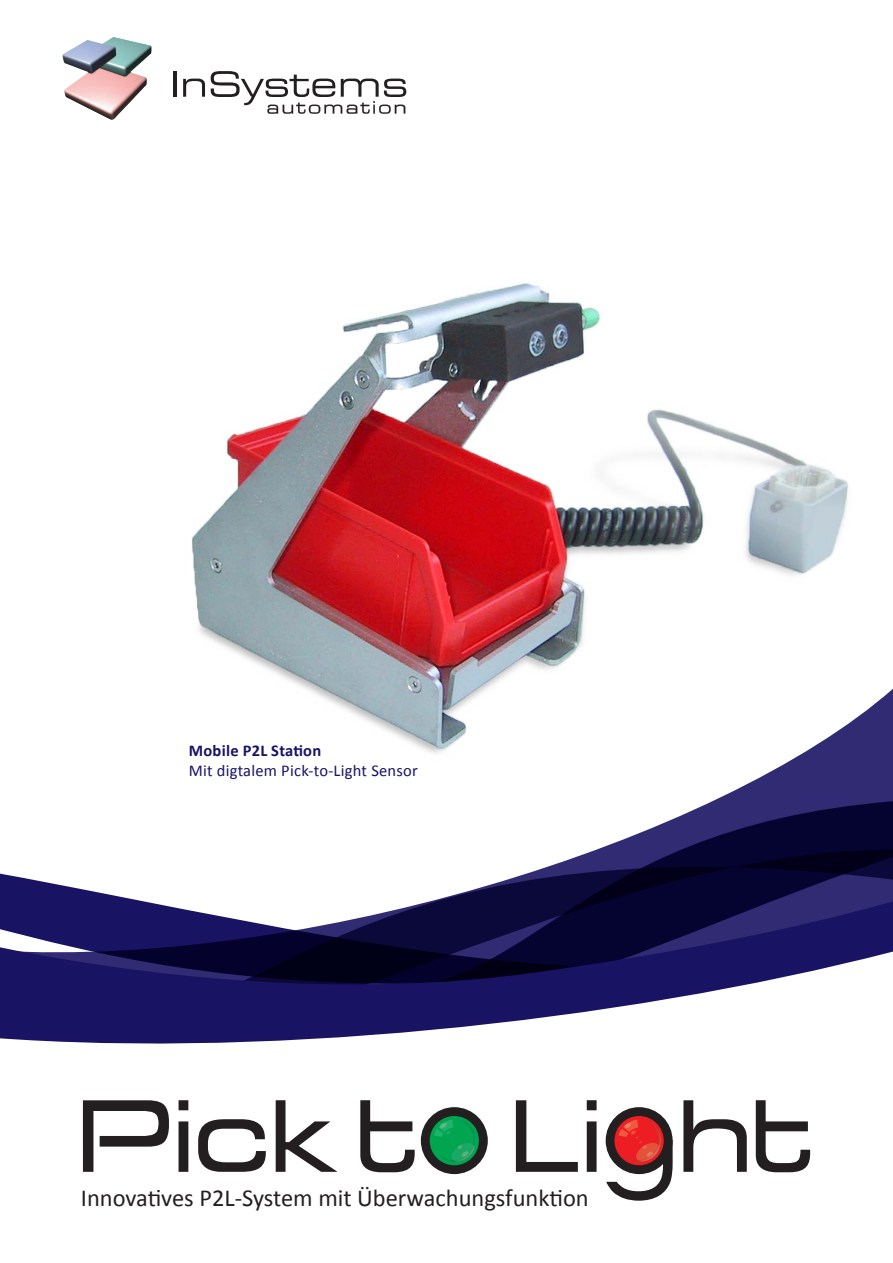
<style>
.page{position:relative;width:893px;height:1263px;background:#fff}
.page>*{position:absolute;margin:0;border:0;box-sizing:border-box;transform-origin:0 0}
.t1{font:24.45px "Calibri";color:#231f20}
.t2{font:16.5px "Calibri";letter-spacing:.015em;color:#191364}
.t3{font:700 16.5px "Calibri";letter-spacing:.015em;color:#191364}
</style>
<div class="page">
<img style="left:192px;top:283px;width:656px;height:392px">
<svg style="left:280px;top:675px;width:613px;height:122px"></svg>
<svg style="left:627px;top:797px;width:266px;height:51px;background:#3b3869"></svg>
<svg style="left:535px;top:848px;width:358px;height:23px;background:#26244e"></svg>
<svg style="left:0;top:871px;width:893px;height:62px"></svg>
<svg style="left:0;top:933px;width:893px;height:242px"></svg>
<svg style="left:276px;top:1100px;width:61px;height:72px"></svg>
<svg style="left:516px;top:1100px;width:62px;height:72px"></svg>
<svg style="left:683px;top:1100px;width:64px;height:72px"></svg>
<svg style="left:756px;top:1100px;width:54px;height:72px"></svg>
<svg style="left:360px;top:1100px;width:55px;height:72px"></svg>
<div style="left:587px;top:1121px;width:10px;height:51px;background:#231f20"></div>
<div style="left:587px;top:1100px;width:10px;height:10px;background:#231f20"></div>
<div style="left:179px;top:1121px;width:9px;height:51px;background:#231f20"></div>
<div style="left:179px;top:1100px;width:9px;height:10px;background:#231f20"></div>
<svg style="left:83px;top:1100px;width:86px;height:72px"></svg>
<svg style="left:198px;top:1119px;width:68px;height:53px"></svg>
<svg style="left:421px;top:1107px;width:67px;height:67px"></svg>
<svg style="left:606px;top:1107px;width:67px;height:94px"></svg>
<hr style="left:174px;top:71px;width:3px;height:26px;background:#231f20">
<svg style="left:183px;top:79px;width:22px;height:18px"></svg>
<svg style="left:211px;top:71px;width:195px;height:43px"></svg>
<img style="left:62px;top:37px;width:90px;height:83px">
<p class="t3" style="left:189px;top:740px;width:134px">Mobile P2L Station</p>
<p class="t2" style="left:189px;top:760px;width:231px">Mit digtalem Pick-to-Light Sensor</p>
<p class="t1" style="left:81px;top:1182px;width:509px">Innovatives P2L-System mit Überwachungsfunktion</p>
</div>
